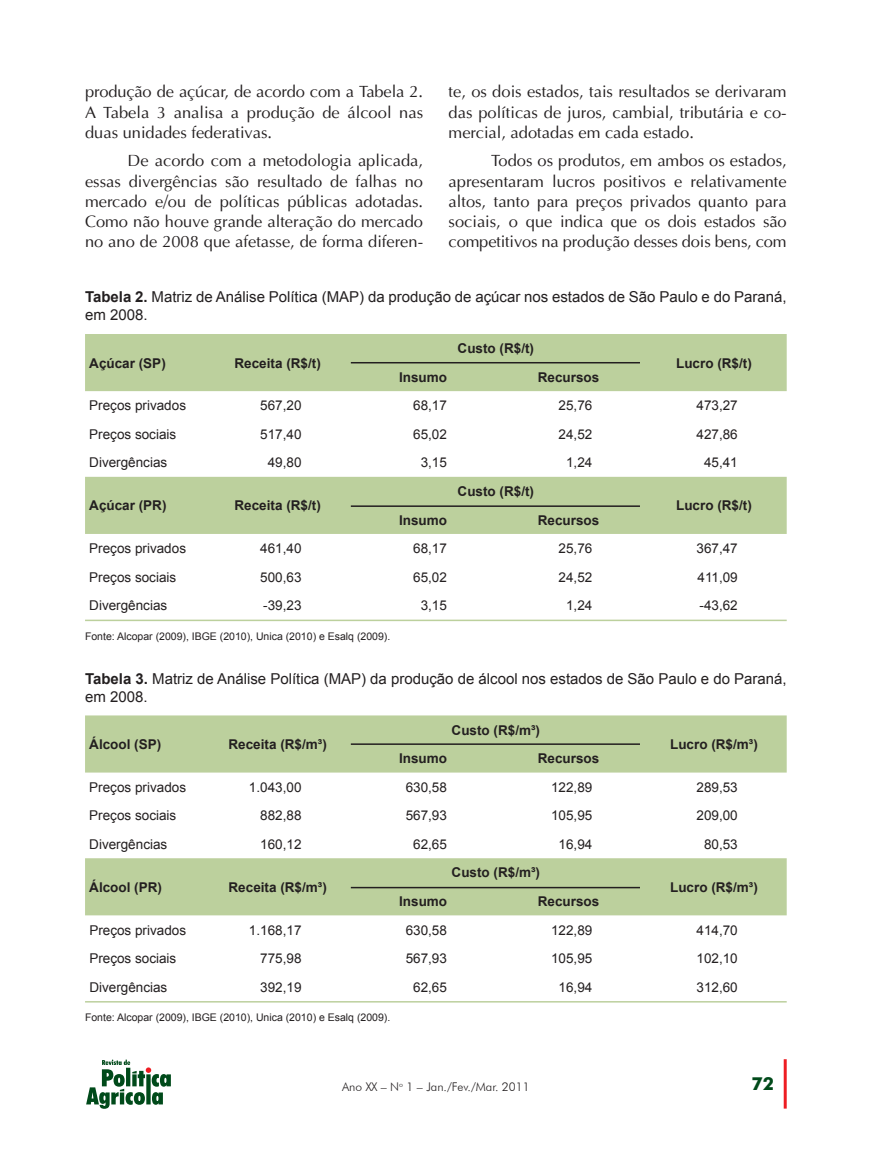
<style>
.page{position:relative;width:893px;height:1149px;background:#fff}
.page>*{position:absolute;margin:0;border:0;box-sizing:border-box;transform-origin:0 0}
.t1{font:700 18px "Futura BT";color:#004a1a}
.t2{font:16.5px/20.1px "Ottawa Plain";color:#231f20;text-align:justify}
.t3{font:15px/18px "Arial";color:#231f20}
.t4{font:13.5px "Arial";color:#231f20}
.t5{font:700 13.5px "Arial";color:#231f20}
.t6{font:300 12px "Futura BT";color:#231f20}
.t7{font:10.5px "Arial";color:#231f20}
.s1{font-weight:700}
</style>
<div class="page">
<hr style="left:784px;top:1058px;width:3px;height:50px;background:#ee1d23">
<svg style="left:86px;top:1059px;width:85px;height:49px"></svg>
<svg style="left:85px;top:334px;width:702px;height:199px;fill:#bcd09d"></svg>
<svg style="left:85px;top:715px;width:702px;height:200px;fill:#bcd09d"></svg>
<hr style="left:85px;top:619px;width:702px;height:2px;background:#bcd09d">
<hr style="left:85px;top:1000px;width:702px;height:2px;background:#bcd09d">
<hr style="left:351px;top:362px;width:289px;height:1px;background:#231f20">
<hr style="left:351px;top:743px;width:289px;height:1px;background:#231f20">
<hr style="left:351px;top:505px;width:289px;height:1px;background:#231f20">
<hr style="left:351px;top:886px;width:289px;height:2px;background:#231f20">
<p class="t2" style="left:85px;top:82px;width:340px">produção de açúcar, de acordo com a Tabela 2.<br>A Tabela 3 analisa a produção de álcool nas duas unidades federativas.</p>
<p class="t2" style="left:85px;top:151px;width:340px;text-indent:43px">De acordo com a metodologia aplicada, essas divergências são resultado de falhas no mercado e/ou de políticas públicas adotadas.<br>Como não houve grande alteração do mercado no ano de 2008 que afetasse, de forma diferen-</p>
<p class="t2" style="left:449px;top:82px;width:340px">te, os dois estados, tais resultados se derivaram das políticas de juros, cambial, tributária e co&shy;mercial, adotadas em cada estado.</p>
<p class="t2" style="left:449px;top:151px;width:340px;text-indent:43px">Todos os produtos, em ambos os estados, apresentaram lucros positivos e relativamente altos, tanto para preços privados quanto para sociais, o que indica que os dois estados são competitivos na produção desses dois bens, com</p>
<p class="t3" style="left:85px;top:288px;width:703px"><span class="s1">Tabela 2.</span> Matriz de Análise Política (MAP) da produção de açúcar nos estados de São Paulo e do Paraná, em 2008.</p>
<p class="t5" style="left:89px;top:353px;width:78px">Açúcar (SP)</p>
<p class="t5" style="left:235px;top:353px;width:88px">Receita (R$/t)</p>
<p class="t5" style="left:458px;top:339px;width:78px">Custo (R$/t)</p>
<p class="t5" style="left:399px;top:368px;width:50px">Insumo</p>
<p class="t5" style="left:538px;top:368px;width:63px">Recursos</p>
<p class="t5" style="left:676px;top:353px;width:77px">Lucro (R$/t)</p>
<p class="t4" style="left:89px;top:396px;width:98px">Preços privados</p>
<p class="t4" style="left:260px;top:396px;width:43px">567,20</p>
<p class="t4" style="left:413px;top:396px;width:35px">68,17</p>
<p class="t4" style="left:559px;top:396px;width:35px">25,76</p>
<p class="t4" style="left:696px;top:396px;width:43px">473,27</p>
<p class="t4" style="left:89px;top:425px;width:89px">Preços sociais</p>
<p class="t4" style="left:260px;top:425px;width:43px">517,40</p>
<p class="t4" style="left:413px;top:425px;width:35px">65,02</p>
<p class="t4" style="left:559px;top:425px;width:35px">24,52</p>
<p class="t4" style="left:696px;top:425px;width:43px">427,86</p>
<p class="t4" style="left:89px;top:453px;width:80px">Divergências</p>
<p class="t4" style="left:268px;top:453px;width:35px">49,80</p>
<p class="t4" style="left:421px;top:453px;width:28px">3,15</p>
<p class="t4" style="left:566px;top:453px;width:28px">1,24</p>
<p class="t4" style="left:704px;top:453px;width:35px">45,41</p>
<p class="t5" style="left:89px;top:496px;width:79px">Açúcar (PR)</p>
<p class="t5" style="left:235px;top:496px;width:88px">Receita (R$/t)</p>
<p class="t5" style="left:458px;top:482px;width:78px">Custo (R$/t)</p>
<p class="t5" style="left:676px;top:496px;width:77px">Lucro (R$/t)</p>
<p class="t5" style="left:399px;top:510px;width:50px">Insumo</p>
<p class="t5" style="left:538px;top:510px;width:63px">Recursos</p>
<p class="t4" style="left:89px;top:539px;width:98px">Preços privados</p>
<p class="t4" style="left:260px;top:539px;width:43px">461,40</p>
<p class="t4" style="left:413px;top:539px;width:35px">68,17</p>
<p class="t4" style="left:559px;top:539px;width:35px">25,76</p>
<p class="t4" style="left:696px;top:539px;width:43px">367,47</p>
<p class="t4" style="left:89px;top:568px;width:89px">Preços sociais</p>
<p class="t4" style="left:260px;top:568px;width:43px">500,63</p>
<p class="t4" style="left:413px;top:568px;width:35px">65,02</p>
<p class="t4" style="left:559px;top:568px;width:35px">24,52</p>
<p class="t4" style="left:697px;top:568px;width:42px">411,09</p>
<p class="t4" style="left:89px;top:596px;width:80px">Divergências</p>
<p class="t4" style="left:263px;top:596px;width:40px">-39,23</p>
<p class="t4" style="left:421px;top:596px;width:28px">3,15</p>
<p class="t4" style="left:566px;top:596px;width:28px">1,24</p>
<p class="t4" style="left:699px;top:596px;width:40px">-43,62</p>
<p class="t7" style="left:85px;top:629px;width:307px">Fonte: Alcopar (2009), IBGE (2010), Unica (2010) e Esalq (2009).</p>
<p class="t3" style="left:85px;top:669px;width:703px"><span class="s1">Tabela 3.</span> Matriz de Análise Política (MAP) da produção de álcool nos estados de São Paulo e do Paraná, em 2008.</p>
<p class="t5" style="left:89px;top:735px;width:74px">Álcool (SP)</p>
<p class="t5" style="left:229px;top:735px;width:100px">Receita (R$/m³)</p>
<p class="t5" style="left:452px;top:720px;width:90px">Custo (R$/m³)</p>
<p class="t5" style="left:399px;top:749px;width:50px">Insumo</p>
<p class="t5" style="left:538px;top:749px;width:63px">Recursos</p>
<p class="t5" style="left:670px;top:735px;width:89px">Lucro (R$/m³)</p>
<p class="t4" style="left:89px;top:778px;width:98px">Preços privados</p>
<p class="t4" style="left:249px;top:778px;width:54px">1.043,00</p>
<p class="t4" style="left:406px;top:778px;width:43px">630,58</p>
<p class="t4" style="left:551px;top:778px;width:43px">122,89</p>
<p class="t4" style="left:696px;top:778px;width:43px">289,53</p>
<p class="t4" style="left:89px;top:806px;width:89px">Preços sociais</p>
<p class="t4" style="left:260px;top:806px;width:43px">882,88</p>
<p class="t4" style="left:406px;top:806px;width:43px">567,93</p>
<p class="t4" style="left:551px;top:806px;width:43px">105,95</p>
<p class="t4" style="left:696px;top:806px;width:43px">209,00</p>
<p class="t4" style="left:89px;top:835px;width:80px">Divergências</p>
<p class="t4" style="left:260px;top:835px;width:43px">160,12</p>
<p class="t4" style="left:413px;top:835px;width:35px">62,65</p>
<p class="t4" style="left:559px;top:835px;width:35px">16,94</p>
<p class="t4" style="left:704px;top:835px;width:35px">80,53</p>
<p class="t5" style="left:89px;top:877px;width:74px">Álcool (PR)</p>
<p class="t5" style="left:229px;top:877px;width:100px">Receita (R$/m³)</p>
<p class="t5" style="left:452px;top:863px;width:90px">Custo (R$/m³)</p>
<p class="t5" style="left:670px;top:877px;width:89px">Lucro (R$/m³)</p>
<p class="t5" style="left:399px;top:892px;width:50px">Insumo</p>
<p class="t5" style="left:538px;top:892px;width:63px">Recursos</p>
<p class="t4" style="left:89px;top:920px;width:98px">Preços privados</p>
<p class="t4" style="left:249px;top:920px;width:54px">1.168,17</p>
<p class="t4" style="left:406px;top:920px;width:43px">630,58</p>
<p class="t4" style="left:551px;top:920px;width:43px">122,89</p>
<p class="t4" style="left:697px;top:920px;width:43px">414,70</p>
<p class="t4" style="left:89px;top:949px;width:89px">Preços sociais</p>
<p class="t4" style="left:260px;top:949px;width:43px">775,98</p>
<p class="t4" style="left:406px;top:949px;width:43px">567,93</p>
<p class="t4" style="left:551px;top:949px;width:43px">105,95</p>
<p class="t4" style="left:697px;top:949px;width:43px">102,10</p>
<p class="t4" style="left:89px;top:977px;width:80px">Divergências</p>
<p class="t4" style="left:260px;top:977px;width:43px">392,19</p>
<p class="t4" style="left:413px;top:977px;width:35px">62,65</p>
<p class="t4" style="left:559px;top:977px;width:35px">16,94</p>
<p class="t4" style="left:697px;top:977px;width:43px">312,60</p>
<p class="t7" style="left:85px;top:1010px;width:307px">Fonte: Alcopar (2009), IBGE (2010), Unica (2010) e Esalq (2009).</p>
<p class="t6" style="left:342px;top:1079px;width:189px">Ano XX – N<sup>o</sup> 1 – Jan./Fev./Mar. 2011</p>
<p class="t1" style="left:751px;top:1072px;width:24px">72</p>
</div>
